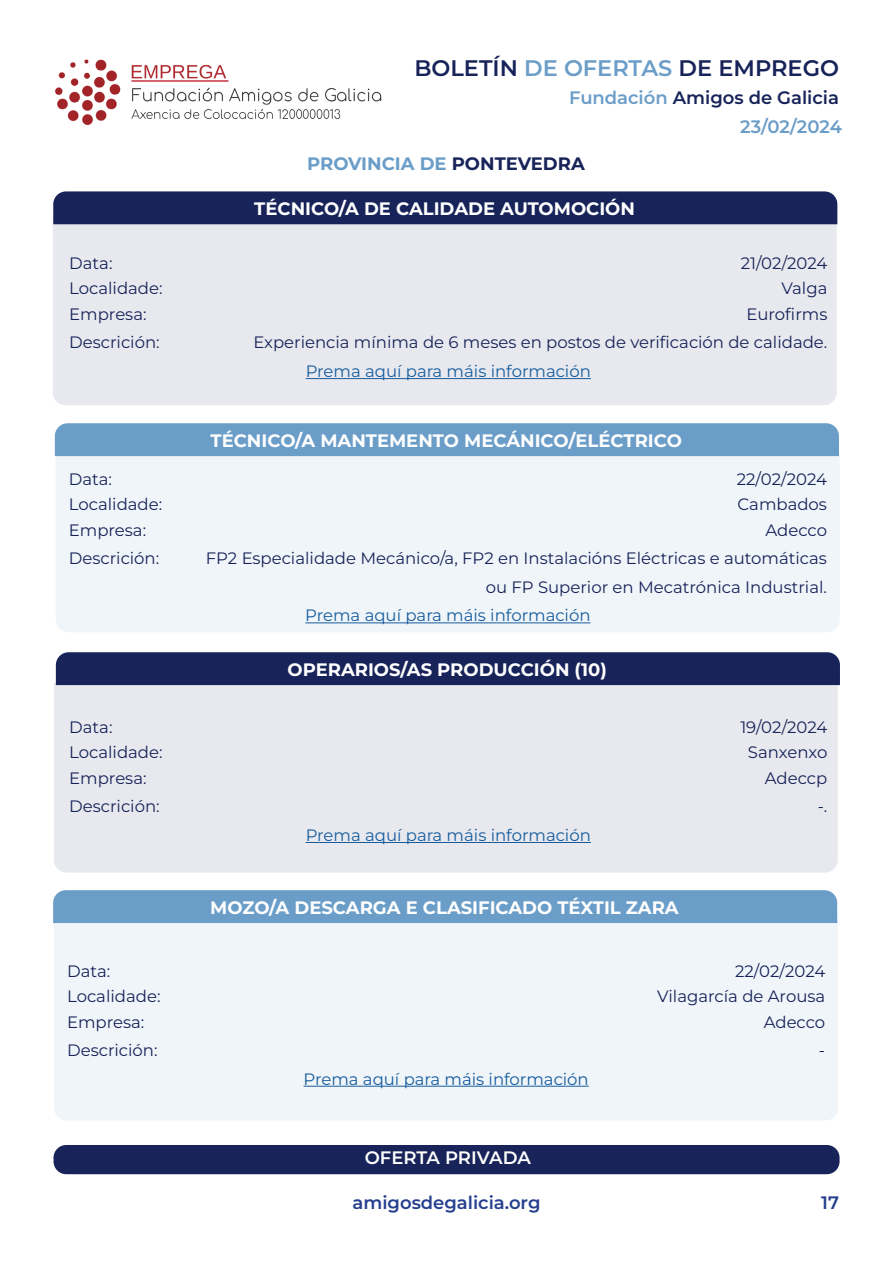
<style>
.page{position:relative;width:893px;height:1263px;background:#fff}
.page>*{position:absolute;margin:0;border:0;box-sizing:border-box;transform-origin:0 0}
.t1{font:600 22.5px "Montserrat";color:#172359}
.t2{font:700 18px "Montserrat";color:#fff}
.t3{font:600 18px/29.5px "Montserrat";color:#6a9dc8;text-align:right}
.t4{font:600 18px "Montserrat";color:#253f8e}
.t5{font:700 18px "Montserrat";color:#6a9dc8}
.t6{font:600 18px "Montserrat";letter-spacing:-.005em;color:#fff}
.t7{font:16.5px/28.5px "Montserrat";color:#172359;text-align:right}
.t8{font:16.5px "Montserrat";color:#175d9e}
.s1{color:#6a9dc8}
.s2{color:#172359}
</style>
<div class="page">
<img style="left:55px;top:59px;width:327px;height:66px">
<div style="left:54px;top:1145px;width:785px;height:29px;background:#172359;border-radius:13px"></div>
<div style="left:53px;top:224px;width:784px;height:181px;background:#e8e9ee"></div>
<div style="left:53px;top:191px;width:784px;height:33px;background:#172359"></div>
<hr style="left:306px;top:378px;width:285px;height:1px;background:#175d9e">
<div style="left:54px;top:683px;width:784px;height:190px;background:#e8e9ee"></div>
<div style="left:56px;top:652px;width:784px;height:33px;background:#172359"></div>
<hr style="left:306px;top:842px;width:285px;height:1px;background:#175d9e">
<div style="left:56px;top:453px;width:784px;height:179px;background:#f0f5f9"></div>
<div style="left:54px;top:919px;width:784px;height:201px;background:#f0f5f9"></div>
<div style="left:55px;top:423px;width:784px;height:33px;background:#6a9dc8"></div>
<div style="left:53px;top:890px;width:784px;height:33px;background:#6a9dc8"></div>
<hr style="left:305px;top:622px;width:285px;height:1px;background:#175d9e">
<hr style="left:304px;top:1086px;width:285px;height:1px;background:#175d9e">
<h1 class="t1" style="left:414px;top:53px;width:426px">BOLETÍN <span class="s1">DE OFERTAS</span> DE EMPREGO</h1>
<p class="t3" style="left:569px;top:82px;width:274px">Fundación <span class="s2">Amigos de Galicia<br></span>23/02/2024</p>
<p class="t5" style="left:307px;top:151px;width:279px">PROVINCIA DE <span class="s2">PONTEVEDRA</span></p>
<p class="t2" style="left:254px;top:197px;width:382px">TÉCNICO/A DE CALIDADE AUTOMOCIÓN</p>
<p class="t7" style="left:69px;top:248px;width:45px">Data:</p>
<p class="t7" style="left:741px;top:248px;width:88px">21/02/2024</p>
<p class="t7" style="left:69px;top:274px;width:95px">Localidade:</p>
<p class="t7" style="left:782px;top:274px;width:47px">Valga</p>
<p class="t7" style="left:69px;top:299px;width:79px">Empresa:</p>
<p class="t7" style="left:746px;top:299px;width:82px">Eurofirms</p>
<p class="t7" style="left:69px;top:328px;width:92px">Descrición:</p>
<p class="t7" style="left:253px;top:328px;width:575px">Experiencia mínima de 6 meses en postos de verificación de calidade.</p>
<p class="t8" style="left:306px;top:360px;width:287px">Prema aquí para máis información</p>
<p class="t2" style="left:211px;top:429px;width:473px">TÉCNICO/A MANTEMENTO MECÁNICO/ELÉCTRICO</p>
<p class="t7" style="left:69px;top:464px;width:45px">Data:</p>
<p class="t7" style="left:737px;top:464px;width:92px">22/02/2024</p>
<p class="t7" style="left:69px;top:490px;width:95px">Localidade:</p>
<p class="t7" style="left:738px;top:490px;width:91px">Cambados</p>
<p class="t7" style="left:69px;top:515px;width:79px">Empresa:</p>
<p class="t7" style="left:765px;top:515px;width:63px">Adecco</p>
<p class="t7" style="left:69px;top:544px;width:92px">Descrición:</p>
<p class="t7" style="left:206px;top:544px;width:623px">FP2 Especialidade Mecánico/a, FP2 en Instalacións Eléctricas e automáticas ou FP Superior en Mecatrónica Industrial.</p>
<p class="t8" style="left:305px;top:604px;width:287px">Prema aquí para máis información</p>
<p class="t2" style="left:287px;top:658px;width:321px">OPERARIOS/AS PRODUCCIÓN (10)</p>
<p class="t7" style="left:69px;top:712px;width:45px">Data:</p>
<p class="t7" style="left:740px;top:712px;width:89px">19/02/2024</p>
<p class="t7" style="left:69px;top:738px;width:95px">Localidade:</p>
<p class="t7" style="left:748px;top:738px;width:81px">Sanxenxo</p>
<p class="t7" style="left:69px;top:763px;width:79px">Empresa:</p>
<p class="t7" style="left:765px;top:763px;width:64px">Adeccp</p>
<p class="t7" style="left:69px;top:792px;width:92px">Descrición:</p>
<p class="t7" style="left:818px;top:792px;width:11px">-.</p>
<p class="t8" style="left:306px;top:824px;width:287px">Prema aquí para máis información</p>
<p class="t2" style="left:210px;top:896px;width:470px">MOZO/A DESCARGA E CLASIFICADO TÉXTIL ZARA</p>
<p class="t7" style="left:67px;top:956px;width:45px">Data:</p>
<p class="t7" style="left:735px;top:956px;width:92px">22/02/2024</p>
<p class="t7" style="left:67px;top:981px;width:95px">Localidade:</p>
<p class="t7" style="left:657px;top:981px;width:169px">Vilagarcía de Arousa</p>
<p class="t7" style="left:67px;top:1007px;width:79px">Empresa:</p>
<p class="t7" style="left:764px;top:1007px;width:63px">Adecco</p>
<p class="t7" style="left:67px;top:1035px;width:92px">Descrición:</p>
<p class="t7" style="left:819px;top:1035px;width:8px">-</p>
<p class="t8" style="left:304px;top:1068px;width:287px">Prema aquí para máis información</p>
<p class="t6" style="left:365px;top:1146px;width:168px">OFERTA PRIVADA</p>
<p class="t4" style="left:352px;top:1190px;width:190px">amigosdegalicia.org</p>
<p class="t4" style="left:821px;top:1190px;width:19px">17</p>
</div>
